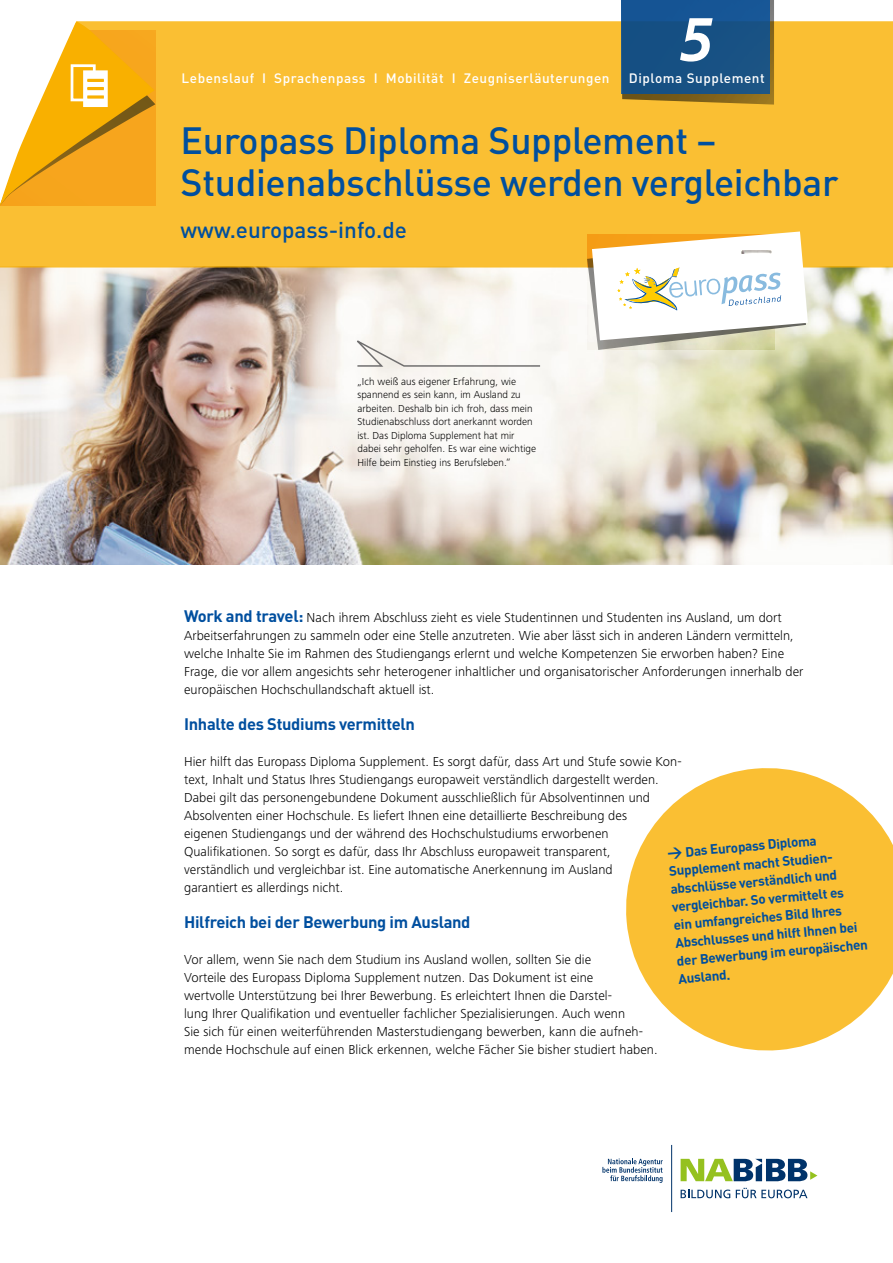
<style>
.page{position:relative;width:893px;height:1263px;background:#fff}
.page>*{position:absolute;margin:0;border:0;box-sizing:border-box;transform-origin:0 0}
.t1{font:italic 700 58.35px "Menlo";color:#fff}
.t2{font:500 37.5px/42px "DIN";letter-spacing:-.01em;color:#004f9f}
.t3{font:500 22.5px "DIN";color:#004f9f}
.t4{font:700 16.5px "DIN";letter-spacing:-.02em;color:#004f9f}
.t5{font:300 13.5px/18px "Frutiger Next LT";letter-spacing:.005em;color:#000}
.t6{font:700 13.5px/18px "DIN";color:#004f9f}
.t7{font:500 13.5px "DIN";letter-spacing:.04em;color:#fff}
.t8{font:300 10.5px/13.5px "Frutiger Next LT";letter-spacing:.005em;color:#000}
.s1{font-family:"DIN";font-weight:700;font-size:16.5px;color:#004f9f}
.s2{font-size:14.7px}
</style>
<div class="page">
<img style="left:0;top:267px;width:893px;height:297px">
<div style="left:0;top:21px;width:893px;height:246px;background:#fabf33"></div>
<svg style="left:0;top:21px;width:155px;height:185px"></svg>
<div style="left:61px;top:57px;width:57px;height:57px;background:#f9b000;border-radius:5px"></div>
<div style="left:84px;top:72px;width:23px;height:34px;background:#fff"></div>
<div style="left:83px;top:70px;width:25px;height:37px;border:2px solid #fff"></div>
<div style="left:71px;top:64px;width:25px;height:37px;border:3px solid #fff"></div>
<hr style="left:87px;top:79px;width:17px;height:3px;background:#f9b000">
<hr style="left:87px;top:87px;width:17px;height:3px;background:#f9b000">
<svg style="left:87px;top:95px;width:17px;height:4px"></svg>
<svg style="left:587px;top:231px;width:221px;height:119px"></svg>
<img style="left:741px;top:250px;width:31px;height:3px">
<svg style="left:626px;top:768px;width:267px;height:283px"></svg>
<svg style="left:350px;top:335px;width:192px;height:32px"></svg>
<svg style="left:681px;top:1159px;width:136px;height:22px"></svg>
<svg style="left:602px;top:1158px;width:61px;height:25px"></svg>
<hr style="left:671px;top:1145px;width:1px;height:67px;background:#00336a">
<svg style="left:681px;top:1189px;width:49px;height:9px"></svg>
<svg style="left:736px;top:1188px;width:71px;height:10px"></svg>
<svg style="left:621px;top:0;width:153px;height:105px;background:#9f7b24"></svg>
<div style="left:621px;top:0;width:149px;height:94px;background:linear-gradient(to bottom,#155390,#18507f)"></div>
<h1 class="t1" style="left:680px;top:-1px;width:37px">5</h1>
<p class="t7" style="left:182px;top:70px;width:429px">Lebenslauf I Sprachenpass I Mobilität I Zeugniserläuterungen</p>
<p class="t7" style="left:629px;top:70px;width:137px">Diploma Supplement</p>
<h2 class="t2" style="left:181px;top:118px;width:659px">Europass Diploma Supplement –<br>Studienabschlüsse werden vergleichbar</h2>
<h3 class="t3" style="left:181px;top:215px;width:228px">www.europass-info.de</h3>
<p class="t8" style="left:357px;top:375px;width:180px">„Ich weiß aus eigener Erfahrung, wie spannend es sein kann, im Ausland zu arbeiten. Deshalb bin ich froh, dass mein Studienabschluss dort anerkannt worden ist. Das Diploma Supplement hat mir dabei sehr geholfen. Es war eine wichtige Hilfe beim Einstieg ins Berufsleben.“</p>
<p class="t5" style="left:184px;top:608px;width:621px"><span class="s1">Work and travel:</span> Nach ihrem Abschluss zieht es viele Studentinnen und Studenten ins Ausland, um dort Arbeitserfahrungen zu sammeln oder eine Stelle anzutreten. Wie aber lässt sich in anderen Ländern vermitteln, welche Inhalte Sie im Rahmen des Studiengangs erlernt und welche Kompetenzen Sie erworben haben? Eine Frage, die vor allem angesichts sehr heterogener inhaltlicher und organisatorischer Anforderungen innerhalb der europäischen Hochschullandschaft aktuell ist.</p>
<p class="t4" style="left:184px;top:713px;width:232px">Inhalte des Studiums vermitteln</p>
<p class="t5" style="left:184px;top:752px;width:499px">Hier hilft das Europass Diploma Supplement. Es sorgt dafür, dass Art und Stufe sowie Kon&shy;text, Inhalt und Status Ihres Studiengangs europaweit verständlich dargestellt werden.<br>Dabei gilt das personengebundene Dokument ausschließlich für Absolventinnen und Absolventen einer Hochschule. Es liefert Ihnen eine detaillierte Beschreibung des<br>eigenen Studiengangs und der während des Hochschulstudiums erworbenen Qualifikationen. So sorgt es dafür, dass Ihr Abschluss europaweit transparent,<br>verständlich und vergleichbar ist. Eine automatische Anerkennung im Ausland<br>garantiert es allerdings nicht.</p>
<p class="t4" style="left:184px;top:911px;width:288px">Hilfreich bei der Bewerbung im Ausland</p>
<p class="t5" style="left:184px;top:950px;width:475px">Vor allem, wenn Sie nach dem Studium ins Ausland wollen, sollten Sie die<br>Vorteile des Europass Diploma Supplement nutzen. Das Dokument ist eine<br>wertvolle Unterstützung bei Ihrer Bewerbung. Es erleichtert Ihnen die Darstel-<br>lung Ihrer Qualifikation und eventueller fachlicher Spezialisierungen. Auch wenn<br>Sie sich für einen weiterführenden Masterstudiengang bewerben, kann die aufneh&shy;mende Hochschule auf einen Blick erkennen, welche Fächer Sie bisher studiert haben.</p>
<p class="t6" style="left:667px;top:844px;width:193px;rotate:-5deg"><span class="s2">&gt;</span> Das Europass Diploma<br>Supplement macht Studien&shy;abschlüsse verständlich und vergleichbar. So vermittelt es ein umfangreiches Bild Ihres<br>Abschlusses und hilft Ihnen bei der Bewerbung im europäischen<br>Ausland.</p>
</div>
